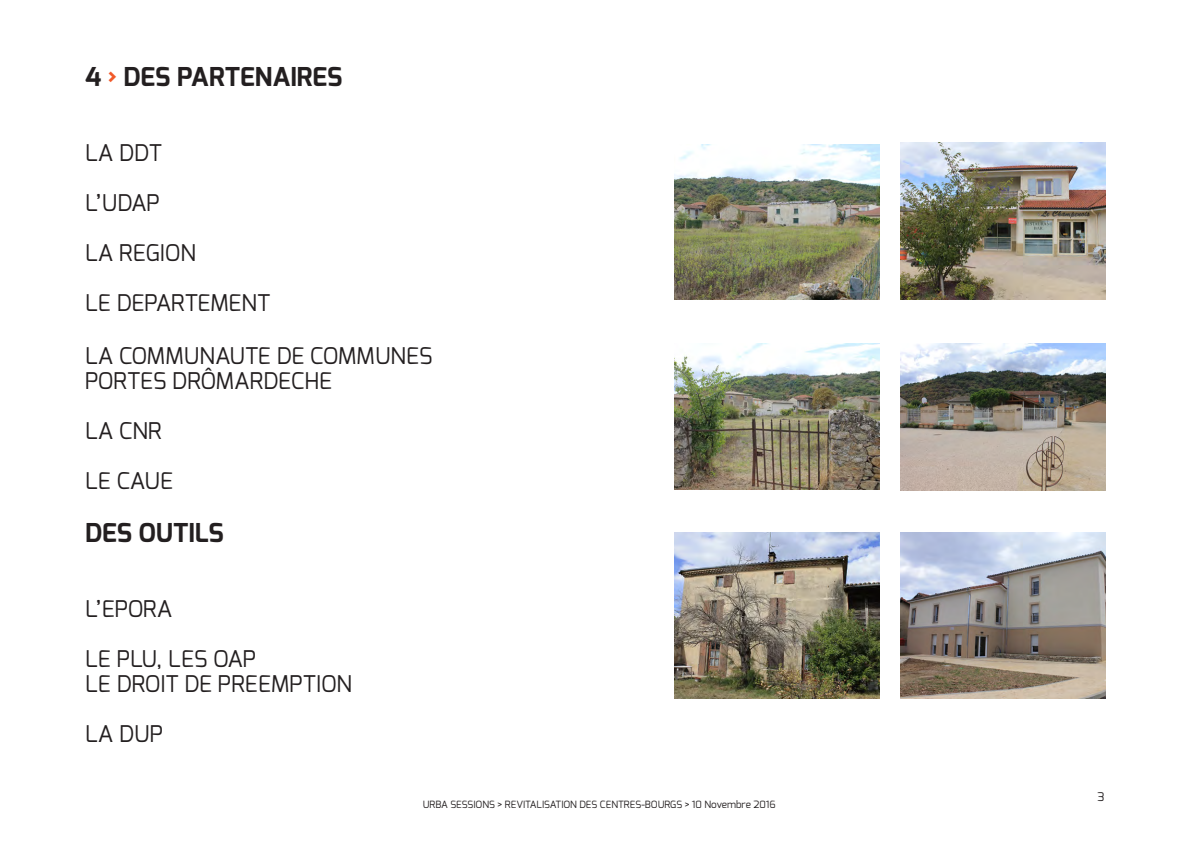
<style>
.page{position:relative;width:1191px;height:842px;background:#fff}
.page>*{position:absolute;margin:0;border:0;box-sizing:border-box;transform-origin:0 0}
.titre{font:700 26px "Exo";letter-spacing:-.005em;color:#231f20}
.texte_sans_puce{font:23px "Exo";color:#231f20}
.t1{font:12px "Exo";color:#231f20}
.t2{font:10px "Exo";color:#231f20}
.s1{color:#f15929}
</style>
<div class="page">
<img style="left:900px;top:142px;width:206px;height:158px">
<img style="left:900px;top:343px;width:206px;height:147px">
<img style="left:900px;top:532px;width:206px;height:166px">
<img style="left:674px;top:343px;width:206px;height:146px">
<img style="left:674px;top:532px;width:206px;height:166px">
<img style="left:674px;top:144px;width:206px;height:156px">
<p class="titre" style="left:85px;top:60px;width:259px">4 <span class="s1">›</span> DES PARTENAIRES</p>
<p class="texte_sans_puce" style="left:85px;top:138px;width:79px">LA DDT</p>
<p class="texte_sans_puce" style="left:85px;top:188px;width:76px">L’UDAP</p>
<p class="texte_sans_puce" style="left:85px;top:238px;width:112px">LA REGION</p>
<p class="texte_sans_puce" style="left:85px;top:288px;width:187px">LE DEPARTEMENT</p>
<p class="texte_sans_puce" style="left:85px;top:341px;width:349px">LA COMMUNAUTE DE COMMUNES</p>
<p class="texte_sans_puce" style="left:85px;top:366px;width:248px">PORTES DRÔMARDECHE</p>
<p class="texte_sans_puce" style="left:85px;top:416px;width:78px">LA CNR</p>
<p class="texte_sans_puce" style="left:85px;top:466px;width:89px">LE CAUE</p>
<p class="titre" style="left:85px;top:516px;width:140px">DES OUTILS</p>
<p class="texte_sans_puce" style="left:85px;top:594px;width:89px">L’EPORA</p>
<p class="texte_sans_puce" style="left:85px;top:644px;width:173px">LE PLU, LES OAP</p>
<p class="texte_sans_puce" style="left:85px;top:669px;width:269px">LE DROIT DE PREEMPTION</p>
<p class="texte_sans_puce" style="left:85px;top:719px;width:80px">LA DUP</p>
<p class="t2" style="left:423px;top:797px;width:354px">URBA SESSIONS &gt; REVITALISATION DES CENTRES-BOURGS &gt; 10 Novembre 2016</p>
<p class="t1" style="left:1097px;top:789px;width:9px">3</p>
</div>
